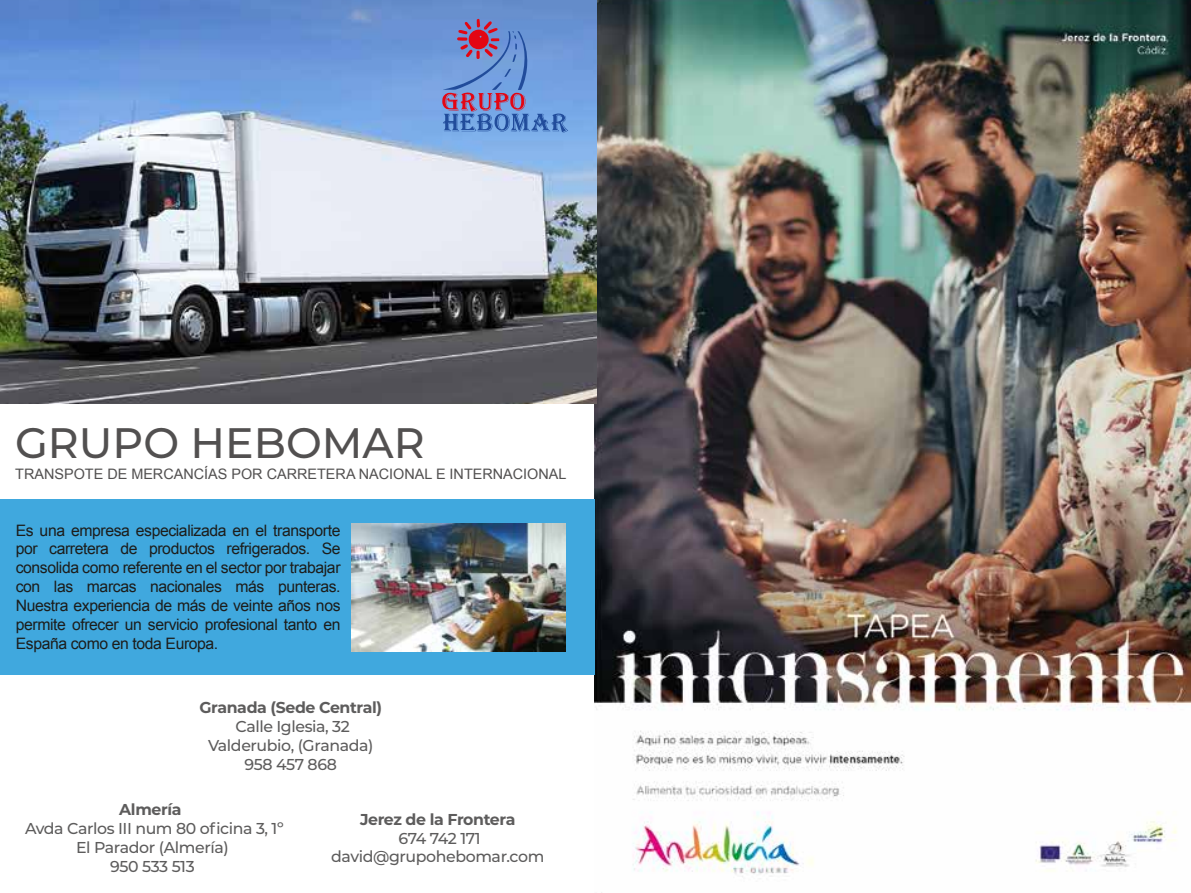
<style>
.page{position:relative;width:1191px;height:893px;background:#fff}
.page>*{position:absolute;margin:0;border:0;box-sizing:border-box;transform-origin:0 0}
.t1{font:500 42.52px "Montserrat";color:#525050}
.t2{font:15.75px/18.9px "Arial";letter-spacing:-.025em;color:#1d1d1b;text-align:justify}
.t3{font:500 15.75px/18.9px "Montserrat";letter-spacing:-.025em;color:#5d5c5c;text-align:center}
.t4{font:700 15.75px "Montserrat";letter-spacing:-.025em;color:#5d5c5c}
.t5{font:14.35px "Arial";color:#525050}
</style>
<div class="page">
<img style="left:594px;top:0;width:597px;height:893px">
<div style="left:0;top:499px;width:595px;height:175px;background:#40a8de"></div>
<img style="left:0;top:0;width:596px;height:403px">
<svg style="left:442px;top:19px;width:126px;height:114px;background:#748ac6"></svg>
<img style="left:351px;top:523px;width:214px;height:129px">
<h1 class="t1" style="left:15px;top:413px;width:411px">GRUPO HEBOMAR</h1>
<p class="t5" style="left:15px;top:464px;width:553px">TRANSPOTE DE MERCANCÍAS POR CARRETERA NACIONAL E INTERNACIONAL</p>
<p class="t2" style="left:16px;top:521px;width:326px">Es una empresa especializada en el transporte por carretera de productos refrigerados. Se consolida como referente en el sector por trabajar con las marcas nacionales más punteras.<br>Nuestra experiencia de más de veinte años nos permite ofrecer un servicio profesional tanto en España como en toda Europa.</p>
<p class="t4" style="left:199px;top:696px;width:184px">Granada (Sede Central)</p>
<p class="t3" style="left:208px;top:716px;width:167px">Calle Iglesia, 32<br>Valderubio, (Granada)<br>958 457 868</p>
<p class="t4" style="left:119px;top:798px;width:64px">Almería</p>
<p class="t3" style="left:25px;top:818px;width:260px">Avda Carlos III num 80 oficina 3, 1º<br>El Parador (Almería)<br>950 533 513</p>
<p class="t4" style="left:360px;top:808px;width:157px">Jerez de la Frontera</p>
<p class="t3" style="left:331px;top:828px;width:215px">674 742 171 david@grupohebomar.com</p>
</div>
